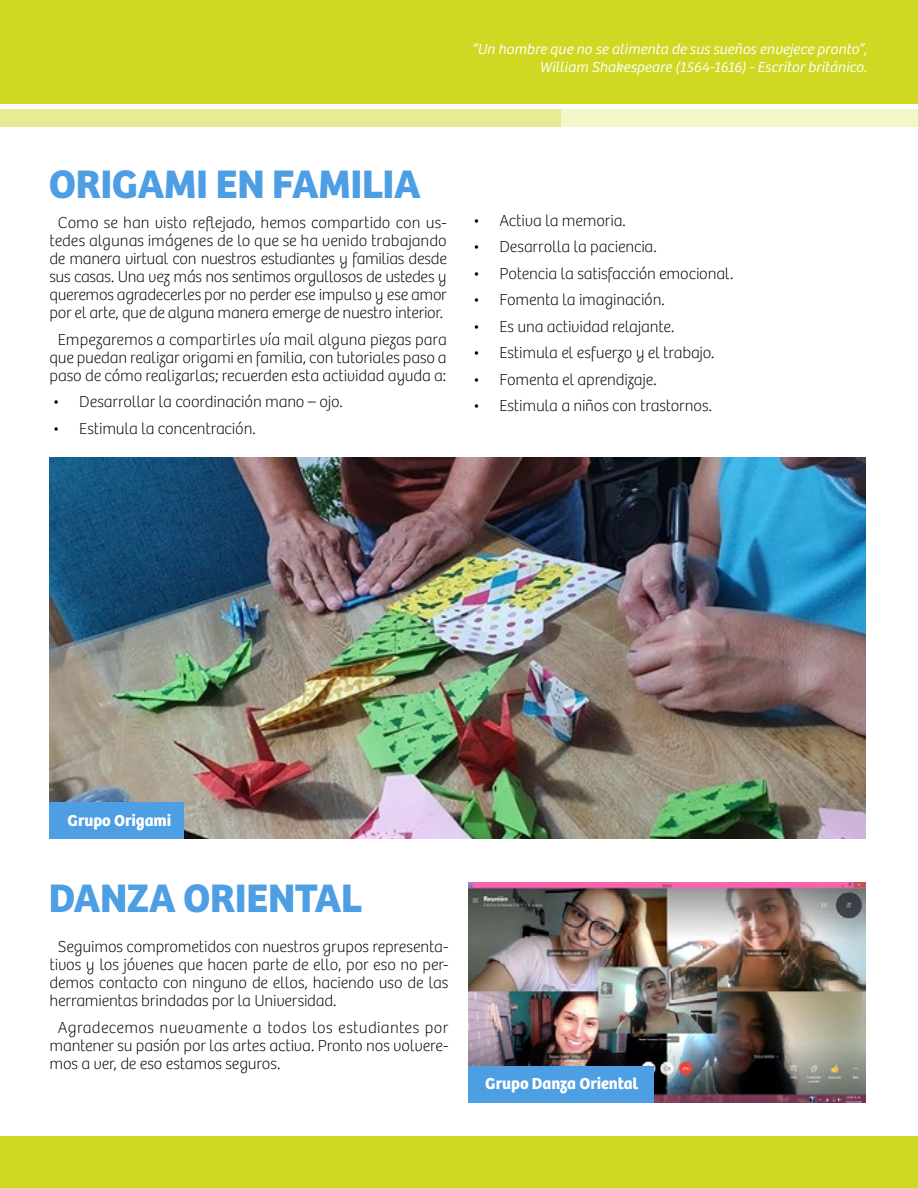
<style>
.page{position:relative;width:918px;height:1188px;background:#fff}
.page>*{position:absolute;margin:0;border:0;box-sizing:border-box;transform-origin:0 0}
.t1{font:700 41.25px "Bree";letter-spacing:-.01em;color:#4d9ee3}
.t2{font:100 16.5px/18px "Bree";letter-spacing:-.01em;color:#000;text-align:center}
.t3{font:700 16.5px "Bree";letter-spacing:-.005em;color:#fff}
.t4{font:italic 300 15px/18px "Bree";letter-spacing:.005em;color:#fff;text-align:right}
</style>
<div class="page">
<div style="left:0;top:0;width:918px;height:104px;background:#cfd924"></div>
<div style="left:0;top:1137px;width:918px;height:51px;background:#cfd924"></div>
<div style="left:0;top:109px;width:918px;height:18px;background:#e7ec92"></div>
<div style="left:562px;top:109px;width:356px;height:18px;background:#f3f6c8"></div>
<img style="left:49px;top:457px;width:816px;height:382px">
<img style="left:468px;top:882px;width:397px;height:220px">
<div style="left:49px;top:802px;width:135px;height:37px;background:#4d9ee3"></div>
<div style="left:468px;top:1066px;width:186px;height:37px;background:#4d9ee3"></div>
<p class="t4" style="left:472px;top:41px;width:397px">“Un hombre que no se alimenta de sus sueños envejece pronto”,<br>William Shakespeare (1564-1616) - Escritor británico.</p>
<h1 class="t1" style="left:49px;top:159px;width:373px">ORIGAMI EN FAMILIA</h1>
<p class="t2" style="left:49px;top:214px;width:399px">Como se han visto reflejado, hemos compartido con us&shy;tedes algunas imágenes de lo que se ha venido trabajando de manera virtual con nuestros estudiantes y familias desde sus casas. Una vez más nos sentimos orgullosos de ustedes y queremos agradecerles por no perder ese impulso y ese amor por el arte, que de alguna manera emerge de nuestro interior.</p>
<p class="t2" style="left:49px;top:331px;width:399px">Empezaremos a compartirles vía mail alguna piezas para que puedan realizar origami en familia, con tutoriales paso a paso de cómo realizarlas; recuerden esta actividad ayuda a:</p>
<p class="t2" style="left:52px;top:393px;width:292px">• Desarrollar la coordinación mano – ojo.</p>
<p class="t2" style="left:52px;top:420px;width:205px">• Estimula la concentración.</p>
<p class="t2" style="left:472px;top:212px;width:155px">• Activa la memoria.</p>
<p class="t2" style="left:472px;top:238px;width:186px">• Desarrolla la paciencia.</p>
<p class="t2" style="left:472px;top:265px;width:262px">• Potencia la satisfacción emocional.</p>
<p class="t2" style="left:472px;top:291px;width:194px">• Fomenta la imaginación.</p>
<p class="t2" style="left:472px;top:318px;width:204px">• Es una actividad relajante.</p>
<p class="t2" style="left:472px;top:344px;width:244px">• Estimula el esfuerzo y el trabajo.</p>
<p class="t2" style="left:472px;top:371px;width:186px">• Fomenta el aprendizaje.</p>
<p class="t2" style="left:472px;top:397px;width:241px">• Estimula a niños con trastornos.</p>
<p class="t3" style="left:68px;top:810px;width:105px">Grupo Origami</p>
<h1 class="t1" style="left:49px;top:872px;width:315px">DANZA ORIENTAL</h1>
<p class="t2" style="left:49px;top:938px;width:400px;text-align:justify;text-indent:8px">Seguimos comprometidos con nuestros grupos representa&shy;tivos y los jóvenes que hacen parte de ello, por eso no per&shy;demos contacto con ninguno de ellos, haciendo uso de las herramientas brindadas por la Universidad.</p>
<p class="t2" style="left:49px;top:1019px;width:400px;text-align:justify;text-indent:8px">Agradecemos nuevamente a todos los estudiantes por mantener su pasión por las artes activa. Pronto nos volvere&shy;mos a ver, de eso estamos seguros.</p>
<p class="t3" style="left:485px;top:1074px;width:155px">Grupo Danza Oriental</p>
</div>
